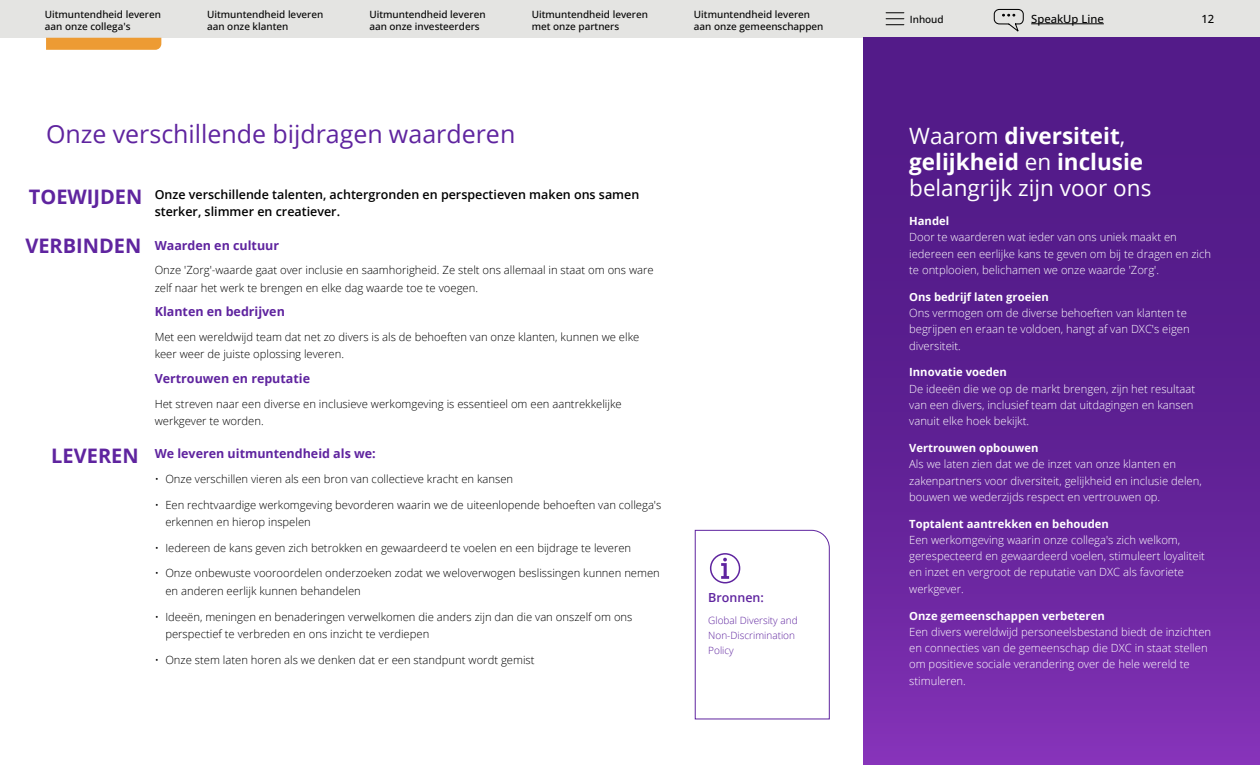
<style>
.page{position:relative;width:1260px;height:765px;background:#fff}
.page>*{position:absolute;margin:0;border:0;box-sizing:border-box;transform-origin:0 0}
.t1{font:25px "Open Sans";color:#5f249f}
.t2{font:22.5px/26.2px "Open Sans";color:#fff}
.t3{font:700 20px "Open Sans";color:#5f249f}
.t4{font:600 12.5px/17.5px "Open Sans";color:#000}
.t5{font:700 12.5px "Open Sans";color:#5f249f}
.t6{font:600 12.5px "Open Sans";color:#5f249f}
.t7{font:300 11.25px/17.5px "Open Sans";color:#000}
.t8{font:300 11.25px/16.2px "Open Sans";color:#fff}
.t9{font:700 11.25px "Open Sans";color:#fff}
.t10{font:500 11.25px "Open Sans";color:#000}
.t11{font:500 10px/12px "Open Sans";color:#000}
.t12{font:300 10px/15px "Open Sans";color:#5f249f}
.s1{font-weight:700}
</style>
<div class="page">
<div style="left:0;top:0;width:1260px;height:37px;background:#e4e4e2"></div>
<svg style="left:886px;top:12px;width:18px;height:13px"></svg>
<hr style="left:1031px;top:24px;width:73px;height:1px;background:#000">
<svg style="left:993px;top:8px;width:31px;height:24px"></svg>
<div style="left:863px;top:38px;width:397px;height:727px;background:linear-gradient(to bottom,#49167f,#7b2eaf)"></div>
<svg style="left:46px;top:38px;width:115px;height:12px"></svg>
<svg style="left:695px;top:530px;width:135px;height:190px"></svg>
<p class="t11" style="left:45px;top:8px;width:118px">Uitmuntendheid leveren aan onze collega's</p>
<p class="t11" style="left:207px;top:8px;width:118px">Uitmuntendheid leveren aan onze klanten</p>
<p class="t11" style="left:369px;top:8px;width:118px">Uitmuntendheid leveren aan onze investeerders</p>
<p class="t11" style="left:532px;top:8px;width:118px">Uitmuntendheid leveren met onze partners</p>
<p class="t11" style="left:694px;top:8px;width:131px">Uitmuntendheid leveren aan onze gemeenschappen</p>
<p class="t11" style="left:910px;top:13px;width:35px">Inhoud</p>
<p class="t10" style="left:1031px;top:11px;width:74px">SpeakUp Line</p>
<p class="t10" style="left:1202px;top:11px;width:14px">12</p>
<h1 class="t1" style="left:46px;top:117px;width:471px">Onze verschillende bijdragen waarderen</h1>
<p class="t4" style="left:155px;top:185px;width:486px">Onze verschillende talenten, achtergronden en perspectieven maken ons samen sterker, slimmer en creatiever.</p>
<p class="t5" style="left:155px;top:236px;width:126px">Waarden en cultuur</p>
<p class="t7" style="left:155px;top:261px;width:501px">Onze 'Zorg'-waarde gaat over inclusie en saamhorigheid. Ze stelt ons allemaal in staat om ons ware zelf naar het werk te brengen en elke dag waarde toe te voegen.</p>
<p class="t5" style="left:155px;top:303px;width:132px">Klanten en bedrijven</p>
<p class="t7" style="left:155px;top:328px;width:486px">Met een wereldwijd team dat net zo divers is als de behoeften van onze klanten, kunnen we elke keer weer de juiste oplossing leveren.</p>
<p class="t5" style="left:155px;top:370px;width:157px">Vertrouwen en reputatie</p>
<p class="t7" style="left:155px;top:394px;width:468px">Het streven naar een diverse en inclusieve werkomgeving is essentieel om een aantrekkelijke werkgever te worden.</p>
<p class="t5" style="left:155px;top:445px;width:223px">We leveren uitmuntendheid als we:</p>
<p class="t7" style="left:155px;top:470px;width:360px">• Onze verschillen vieren als een bron van collectieve kracht en kansen</p>
<p class="t7" style="left:165px;top:496px;width:498px;text-indent:-11px">• Een rechtvaardige werkomgeving bevorderen waarin we de uiteenlopende behoeften van collega's erkennen en hierop inspelen</p>
<p class="t7" style="left:155px;top:539px;width:478px">• Iedereen de kans geven zich betrokken en gewaardeerd te voelen en een bijdrage te leveren</p>
<p class="t7" style="left:165px;top:564px;width:496px;text-indent:-11px">• Onze onbewuste vooroordelen onderzoeken zodat we weloverwogen beslissingen kunnen nemen en anderen eerlijk kunnen behandelen</p>
<p class="t7" style="left:165px;top:607px;width:469px;text-indent:-11px">• Ideeën, meningen en benaderingen verwelkomen die anders zijn dan die van onszelf om ons perspectief te verbreden en ons inzicht te verdiepen</p>
<p class="t7" style="left:155px;top:651px;width:381px">• Onze stem laten horen als we denken dat er een standpunt wordt gemist</p>
<h3 class="t3" style="left:29px;top:183px;width:115px">TOEWIJDEN</h3>
<h3 class="t3" style="left:25px;top:232px;width:117px">VERBINDEN</h3>
<h3 class="t3" style="left:51px;top:441px;width:89px">LEVEREN</h3>
<p class="t6" style="left:708px;top:589px;width:57px">Bronnen:</p>
<p class="t12" style="left:708px;top:612px;width:91px">Global Diversity and<br>Non-Discrimination<br>Policy</p>
<h2 class="t2" style="left:909px;top:122px;width:244px">Waarom <span class="s1">diversiteit</span>, <span class="s1">gelijkheid</span> en <span class="s1">inclusie </span>belangrijk zijn voor ons</h2>
<p class="t9" style="left:909px;top:213px;width:41px">Handel</p>
<p class="t8" style="left:909px;top:229px;width:303px">Door te waarderen wat ieder van ons uniek maakt en iedereen een eerlijke kans te geven om bij te dragen en zich te ontplooien, belichamen we onze waarde 'Zorg'.</p>
<p class="t9" style="left:909px;top:289px;width:141px">Ons bedrijf laten groeien</p>
<p class="t8" style="left:909px;top:305px;width:282px">Ons vermogen om de diverse behoeften van klanten te begrijpen en eraan te voldoen, hangt af van DXC's eigen diversiteit.</p>
<p class="t9" style="left:909px;top:364px;width:99px">Innovatie voeden</p>
<p class="t8" style="left:909px;top:380px;width:288px">De ideeën die we op de markt brengen, zijn het resultaat van een divers, inclusief team dat uitdagingen en kansen vanuit elke hoek bekijkt.</p>
<p class="t9" style="left:909px;top:440px;width:131px">Vertrouwen opbouwen</p>
<p class="t8" style="left:909px;top:456px;width:294px">Als we laten zien dat we de inzet van onze klanten en zakenpartners voor diversiteit, gelijkheid en inclusie delen, bouwen we wederzijds respect en vertrouwen op.</p>
<p class="t9" style="left:909px;top:516px;width:201px">Toptalent aantrekken en behouden</p>
<p class="t8" style="left:909px;top:531px;width:297px">Een werkomgeving waarin onze collega's zich welkom, gerespecteerd en gewaardeerd voelen, stimuleert loyaliteit en inzet en vergroot de reputatie van DXC als favoriete werkgever.</p>
<p class="t9" style="left:909px;top:608px;width:197px">Onze gemeenschappen verbeteren</p>
<p class="t8" style="left:909px;top:623px;width:304px">Een divers wereldwijd personeelsbestand biedt de inzichten en connecties van de gemeenschap die DXC in staat stellen om positieve sociale verandering over de hele wereld te stimuleren.</p>
</div>
